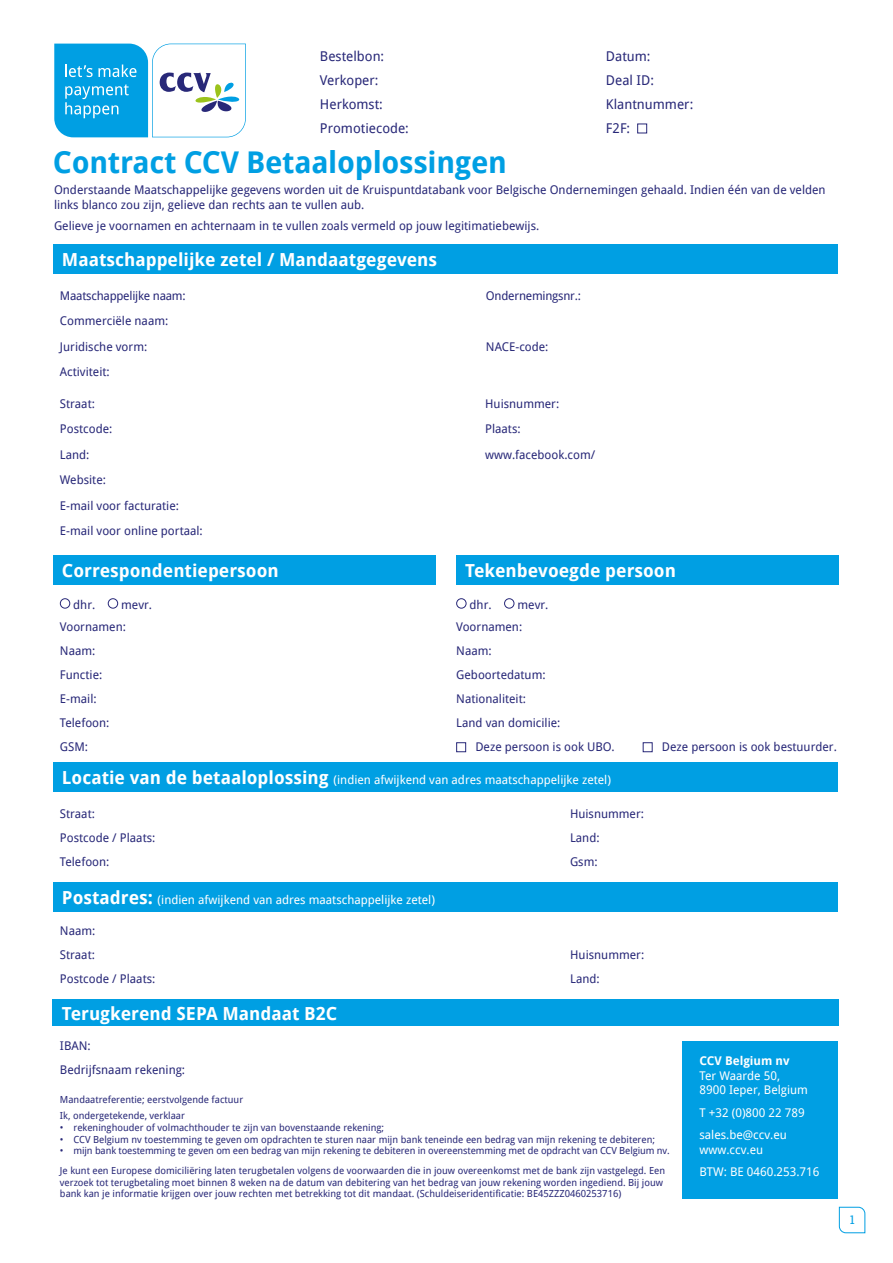
<style>
.page{position:relative;width:893px;height:1263px;background:#fff}
.page>*{position:absolute;margin:0;border:0;box-sizing:border-box;transform-origin:0 0}
.t1{font:700 30px "Droid Sans";letter-spacing:-.01em;color:#009fe3}
.t2{font:700 18px "Droid Sans";color:#fff}
.t3{font:13.5px/24px "Droid Sans";color:#282878}
.t4{font:12px/24px "Droid Sans";color:#282878}
.t5{font:12px/22.5px "Droid Sans";color:#fff}
.t6{font:12px "Droid Sans";letter-spacing:-.02em;color:#282878}
.t7{font:700 12px "Droid Sans";color:#fff}
.t8{font:12px "Roboto Slab";color:#009fe3}
.t9{font:9.75px/16.5px "Droid Sans";color:#282878}
.s1{font-weight:700;font-size:18px}
</style>
<div class="page">
<svg style="left:839px;top:1206px;width:27px;height:27px"></svg>
<svg style="left:54px;top:44px;width:192px;height:93px"></svg>
<div style="left:53px;top:763px;width:785px;height:29px;background:#009fe3"></div>
<div style="left:53px;top:882px;width:785px;height:30px;background:#009fe3"></div>
<div style="left:682px;top:1041px;width:156px;height:158px;background:#009fe3"></div>
<div style="left:53px;top:999px;width:786px;height:27px;background:#009fe3"></div>
<div style="left:60px;top:598px;width:10px;height:10px;border:1px solid #282878;border-radius:50%"></div>
<div style="left:108px;top:598px;width:10px;height:10px;border:1px solid #282878;border-radius:50%"></div>
<div style="left:456px;top:598px;width:10px;height:10px;border:1px solid #282878;border-radius:50%"></div>
<div style="left:504px;top:598px;width:10px;height:10px;border:1px solid #282878;border-radius:50%"></div>
<div style="left:456px;top:742px;width:10px;height:10px;border:1px solid #282878"></div>
<div style="left:643px;top:742px;width:10px;height:10px;border:1px solid #282878"></div>
<div style="left:53px;top:555px;width:383px;height:30px;background:#009fe3"></div>
<div style="left:456px;top:555px;width:383px;height:30px;background:#009fe3"></div>
<div style="left:637px;top:124px;width:10px;height:9px;border:1px solid #282878"></div>
<div style="left:53px;top:245px;width:785px;height:29px;background:#009fe3"></div>
<p class="t3" style="left:320px;top:45px;width:90px">Bestelbon:<br>Verkoper:<br>Herkomst:<br>Promotiecode:</p>
<p class="t3" style="left:606px;top:45px;width:89px">Datum:<br>Deal ID:<br>Klantnummer:<br>F2F:</p>
<h1 class="t1" style="left:53px;top:145px;width:456px">Contract CCV Betaaloplossingen</h1>
<p class="t4" style="left:54px;top:183px;width:773px;line-height:14.4px">Onderstaande Maatschappelijke gegevens worden uit de Kruispuntdatabank voor Belgische Ondernemingen gehaald. Indien één van de velden links blanco zou zijn, gelieve dan rechts aan te vullen aub.</p>
<p class="t4" style="left:54px;top:214px;width:487px">Gelieve je voornamen en achternaam in te vullen zoals vermeld op jouw legitimatiebewijs.</p>
<h2 class="t2" style="left:62px;top:250px;width:377px">Maatschappelijke zetel / Mandaatgegevens</h2>
<p class="t6" style="left:60px;top:289px;width:127px">Maatschappelijke naam:</p>
<p class="t6" style="left:486px;top:289px;width:96px">Ondernemingsnr.:</p>
<p class="t4" style="left:60px;top:308px;width:110px;line-height:25.5px">Commerciële naam:<br>Juridische vorm:</p>
<p class="t4" style="left:486px;top:335px;width:64px">NACE-code:</p>
<p class="t4" style="left:60px;top:360px;width:51px">Activiteit:</p>
<p class="t4" style="left:60px;top:392px;width:36px">Straat:</p>
<p class="t4" style="left:485px;top:392px;width:76px">Huisnummer:</p>
<p class="t4" style="left:60px;top:417px;width:54px">Postcode:</p>
<p class="t4" style="left:485px;top:417px;width:37px">Plaats:</p>
<p class="t4" style="left:60px;top:443px;width:31px">Land:</p>
<p class="t4" style="left:485px;top:443px;width:112px">www.facebook.com/</p>
<p class="t4" style="left:60px;top:467px;width:144px;line-height:25.5px">Website:<br>E-mail voor facturatie:<br>E-mail voor online portaal:</p>
<h2 class="t2" style="left:62px;top:560px;width:218px">Correspondentiepersoon</h2>
<h2 class="t2" style="left:465px;top:560px;width:212px">Tekenbevoegde persoon</h2>
<p class="t4" style="left:73px;top:592px;width:24px">dhr.</p>
<p class="t4" style="left:60px;top:593px;width:94px;line-height:22.5px;text-indent:61px">mevr.<br>Voornamen:</p>
<p class="t4" style="left:60px;top:639px;width:51px">Naam:<br>Functie:<br>E-mail:<br>Telefoon:<br>GSM:</p>
<p class="t4" style="left:470px;top:592px;width:24px">dhr.</p>
<p class="t4" style="left:456px;top:593px;width:94px;line-height:22.5px;text-indent:61px">mevr.<br>Voornamen:</p>
<p class="t4" style="left:456px;top:639px;width:37px">Naam:</p>
<p class="t4" style="left:456px;top:663px;width:91px">Geboortedatum:</p>
<p class="t4" style="left:456px;top:687px;width:71px">Nationaliteit:</p>
<p class="t4" style="left:456px;top:711px;width:106px">Land van domicilie:</p>
<p class="t4" style="left:475px;top:735px;width:141px">Deze persoon is ook UBO.</p>
<p class="t4" style="left:662px;top:735px;width:177px">Deze persoon is ook bestuurder.</p>
<p class="t5" style="left:62px;top:769px;width:550px"><span class="s1">Locatie van de betaaloplossing</span> (indien afwijkend van adres maatschappelijke zetel)</p>
<p class="t4" style="left:60px;top:802px;width:36px">Straat:</p>
<p class="t4" style="left:570px;top:802px;width:76px">Huisnummer:</p>
<p class="t4" style="left:60px;top:826px;width:97px">Postcode / Plaats:</p>
<p class="t4" style="left:570px;top:826px;width:31px">Land:</p>
<p class="t4" style="left:60px;top:850px;width:51px">Telefoon:</p>
<p class="t4" style="left:570px;top:850px;width:29px">Gsm:</p>
<p class="t5" style="left:62px;top:889px;width:375px"><span class="s1">Postadres:</span> (indien afwijkend van adres maatschappelijke zetel)</p>
<p class="t4" style="left:60px;top:919px;width:37px">Naam:<br>Straat:</p>
<p class="t4" style="left:570px;top:943px;width:76px">Huisnummer:</p>
<p class="t4" style="left:60px;top:967px;width:97px">Postcode / Plaats:</p>
<p class="t4" style="left:570px;top:967px;width:31px">Land:</p>
<h2 class="t2" style="left:62px;top:1003px;width:277px">Terugkerend SEPA Mandaat B2C</h2>
<p class="t4" style="left:60px;top:1034px;width:127px">IBAN:<br>Bedrijfsnaam rekening:</p>
<p class="t9" style="left:60px;top:1091px;width:185px">Mandaatreferentie; eerstvolgende factuur<br>Ik, ondergetekende, verklaar</p>
<p class="t9" style="left:60px;top:1119px;width:326px">• rekeninghouder of volmachthouder te zijn van bovenstaande rekening;</p>
<p class="t9" style="left:60px;top:1131px;width:597px">• CCV Belgium nv toestemming te geven om opdrachten te sturen naar mijn bank teneinde een bedrag van mijn rekening te debiteren;</p>
<p class="t9" style="left:60px;top:1141px;width:611px;line-height:19.5px">• mijn bank toestemming te geven om een bedrag van mijn rekening te debiteren in overeenstemming met de opdracht van CCV Belgium nv.<br>Je kunt een Europese domiciliëring laten terugbetalen volgens de voorwaarden die in jouw overeenkomst met de bank zijn vastgelegd. Een</p>
<p class="t9" style="left:60px;top:1176px;width:605px;line-height:11.7px">verzoek tot terugbetaling moet binnen 8 weken na de datum van debitering van het bedrag van jouw rekening worden ingediend. Bij jouw bank kan je informatie krijgen over jouw rechten met betrekking tot dit mandaat. (Schuldeiseridentificatie: BE45ZZZ0460253716)</p>
<p class="t7" style="left:699px;top:1054px;width:92px">CCV Belgium nv</p>
<p class="t5" style="left:699px;top:1068px;width:110px;line-height:14.4px">Ter Waarde 50,<br>8900 Ieper, Belgium</p>
<p class="t5" style="left:699px;top:1101px;width:107px">T +32 (0)800 22 789 sales.be@ccv.eu</p>
<p class="t5" style="left:699px;top:1138px;width:121px">www.ccv.eu<br>BTW: BE 0460.253.716</p>
<p class="t8" style="left:850px;top:1211px;width:6px">1</p>
</div>
